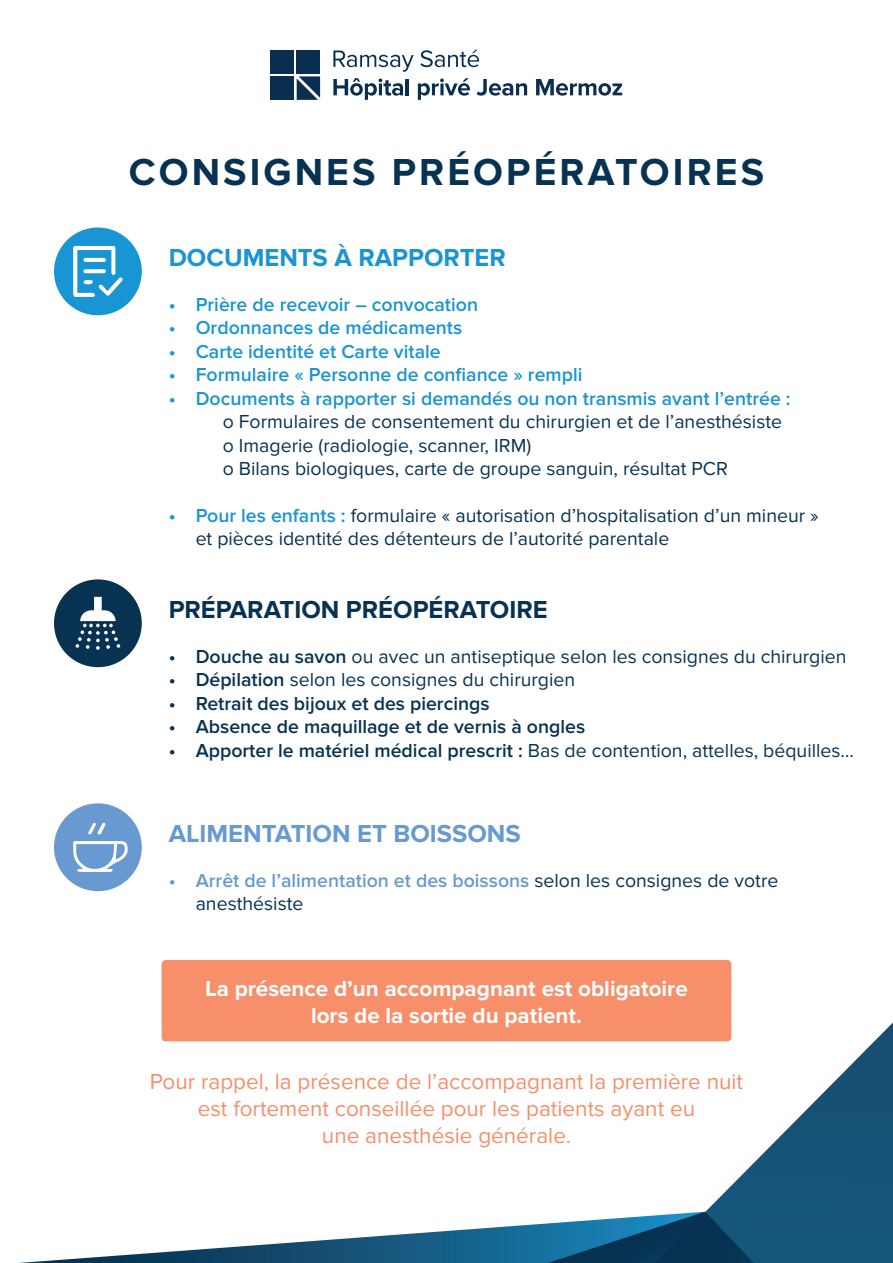
<style>
.page{position:relative;width:893px;height:1263px;background:#fff}
.page>*{position:absolute;margin:0;border:0;box-sizing:border-box;transform-origin:0 0}
.t1{font:700 39px "Proxima Nova";letter-spacing:.08em;color:#073251}
.t2{font:700 25.5px "Proxima Nova";color:#073251}
.t3{font:700 25.5px "Proxima Nova";color:#689ad1}
.t4{font:700 25.5px "Proxima Nova";color:#1a95d3}
.t5{font:22.5px "Proxima Nova";color:#f68f6a}
.t6{font:700 22.5px "Proxima Nova";color:#fff}
.t7{font:19.5px/23.4px "Proxima Nova";color:#073251}
.t8{font:600 19.5px "Proxima Nova";color:#1a95d3}
.t9{font:600 19.5px "Proxima Nova";color:#073251}
.s1{font-weight:600;color:#1a95d3}
.s2{font-weight:600}
.s3{font-weight:400}
.s4{font-weight:600;color:#689ad1}
</style>
<div class="page">
<div style="left:162px;top:960px;width:569px;height:81px;background:#f68f6a;border-radius:4px"></div>
<div style="left:270px;top:50px;width:24px;height:24px;background:#0a2e4f"></div>
<div style="left:297px;top:50px;width:23px;height:24px;background:#0a2e4f"></div>
<div style="left:270px;top:76px;width:24px;height:24px;background:#0a2e4f"></div>
<svg style="left:297px;top:76px;width:23px;height:24px"></svg>
<svg style="left:333px;top:51px;width:81px;height:21px"></svg>
<svg style="left:420px;top:50px;width:59px;height:17px"></svg>
<svg style="left:333px;top:78px;width:70px;height:22px"></svg>
<hr style="left:406px;top:79px;width:3px;height:16px;background:#0a2e4f">
<svg style="left:418px;top:78px;width:52px;height:22px"></svg>
<svg style="left:477px;top:79px;width:50px;height:17px"></svg>
<svg style="left:536px;top:79px;width:86px;height:17px"></svg>
<svg style="left:705px;top:1022px;width:188px;height:241px"></svg>
<div style="left:54px;top:227px;width:88px;height:88px;background:#1a95d3;border-radius:50%"></div>
<svg style="left:73px;top:246px;width:50px;height:51px"></svg>
<div style="left:54px;top:579px;width:88px;height:88px;background:#073251;border-radius:50%"></div>
<svg style="left:76px;top:597px;width:44px;height:53px"></svg>
<div style="left:54px;top:803px;width:88px;height:88px;background:#689ad1;border-radius:50%"></div>
<svg style="left:73px;top:841px;width:55px;height:31px"></svg>
<svg style="left:88px;top:823px;width:17px;height:11px"></svg>
<svg style="left:19px;top:1202px;width:770px;height:61px"></svg>
<p class="t1" style="left:129px;top:150px;width:637px">CONSIGNES PRÉOPÉRATOIRES</p>
<p class="t4" style="left:169px;top:243px;width:339px">DOCUMENTS À RAPPORTER</p>
<p class="t8" style="left:169px;top:293px;width:311px">• Prière de recevoir – convocation</p>
<p class="t8" style="left:169px;top:317px;width:295px">• Ordonnances de médicaments</p>
<p class="t8" style="left:169px;top:340px;width:274px">• Carte identité et Carte vitale</p>
<p class="t8" style="left:169px;top:364px;width:415px">• Formulaire « Personne de confiance » rempli</p>
<p class="t8" style="left:169px;top:387px;width:623px">• Documents à rapporter si demandés ou non transmis avant l’entrée :</p>
<p class="t7" style="left:223px;top:410px;width:561px">o Formulaires de consentement du chirurgien et de l’anesthésiste</p>
<p class="t7" style="left:223px;top:434px;width:310px">o Imagerie (radiologie, scanner, IRM)</p>
<p class="t7" style="left:223px;top:457px;width:507px">o Bilans biologiques, carte de groupe sanguin, résultat PCR</p>
<p class="t7" style="left:196px;top:504px;width:625px;text-indent:-27px"><span class="s1">• Pour les enfants :</span> formulaire « autorisation d’hospitalisation d’un mineur » et pièces identité des détenteurs de l’autorité parentale</p>
<p class="t2" style="left:169px;top:595px;width:380px">PRÉPARATION PRÉOPÉRATOIRE</p>
<p class="t7" style="left:169px;top:645px;width:679px"><span class="s2">• Douche au savon</span> ou avec un antiseptique selon les consignes du chirurgien</p>
<p class="t7" style="left:169px;top:668px;width:408px"><span class="s2">• Dépilation</span> selon les consignes du chirurgien</p>
<p class="t9" style="left:169px;top:692px;width:323px">• Retrait des bijoux et des piercings</p>
<p class="t9" style="left:169px;top:715px;width:418px">• Absence de maquillage et de vernis à ongles</p>
<p class="t9" style="left:169px;top:739px;width:687px">• Apporter le matériel médical prescrit : <span class="s3">Bas de contention, attelles, béquilles…</span></p>
<p class="t3" style="left:169px;top:819px;width:354px">ALIMENTATION ET BOISSONS</p>
<p class="t7" style="left:196px;top:869px;width:584px;text-indent:-27px"><span class="s4">• Arrêt de l’alimentation et des boissons</span> selon les consignes de votre anesthésiste</p>
<p class="t6" style="left:205px;top:975px;width:484px">La présence d’un accompagnant est obligatoire</p>
<p class="t6" style="left:311px;top:1002px;width:272px">lors de la sortie du patient.</p>
<p class="t5" style="left:150px;top:1069px;width:595px">Pour rappel, la présence de l’accompagnant la première nuit</p>
<p class="t5" style="left:198px;top:1096px;width:499px">est fortement conseillée pour les patients ayant eu</p>
<p class="t5" style="left:322px;top:1123px;width:251px">une anesthésie générale.</p>
</div>
